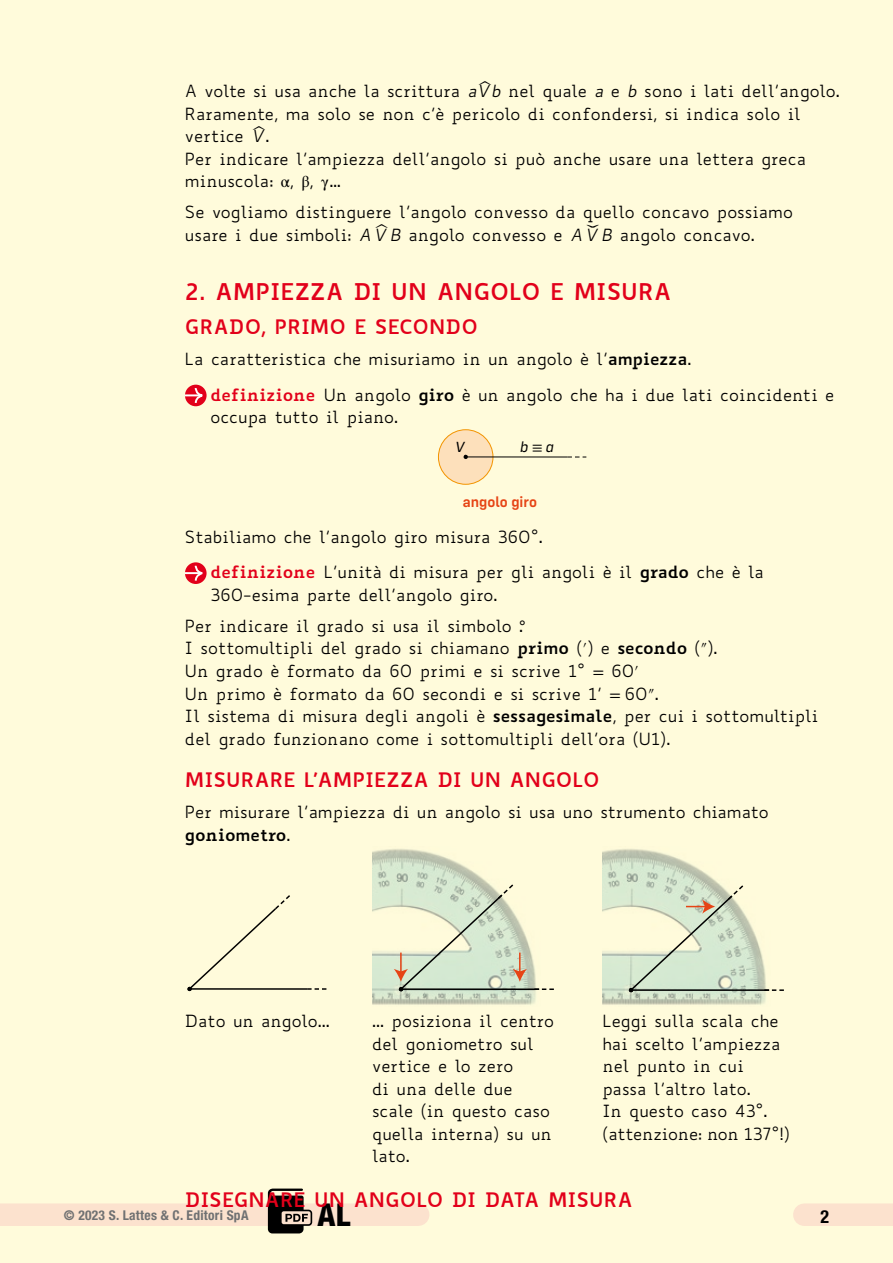
<style>
.page{position:relative;width:893px;height:1263px;background:#fffbdb}
.page>*{position:absolute;margin:0;border:0;box-sizing:border-box;transform-origin:0 0}
.t1{font:800 condensed 31.5px "Helvetica Neue LT Std";color:#000}
.t2{font:700 22.5px "Biancoenero";letter-spacing:-.005em;color:#e2001a}
.t3{font:700 19.5px "Biancoenero";color:#e2001a}
.t4{font:700 condensed 18px "Helvetica Neue LT Std";color:#000}
.t5{font:16.5px/22.5px "Biancoenero";color:#000}
.t6{font:600 15.15px "Config";color:#e64415}
.t7{font:italic 15.15px "Config";color:#000}
.t8{font:700 condensed 13.5px "Helvetica Neue LT Std";letter-spacing:.02em;color:#707172}
.s1{font-style:italic}
.s2{font-family:"STIX General"}
.s3{font-weight:700}
.s4{font-weight:700;color:#e2001a}
.s5{font-family:"STIX General";font-style:normal}
</style>
<div class="page">
<div style="left:804px;top:1203px;width:89px;height:23px;background:#fce2ce"></div>
<div style="left:0;top:1203px;width:418px;height:23px;background:#fce2ce"></div>
<svg style="left:268px;top:1188px;width:44px;height:45px"></svg>
<div style="left:438px;top:430px;width:55px;height:54px;background:#fde0bb;border-radius:50%"></div>
<div style="left:438px;top:429px;width:55px;height:56px;border:1px solid #f39400;border-radius:50%"></div>
<svg style="left:567px;top:457px;width:19px;height:1px"></svg>
<hr style="left:465px;top:456px;width:102px;height:1px;background:#000">
<svg style="left:463px;top:454px;width:5px;height:5px"></svg>
<svg style="left:307px;top:988px;width:20px;height:2px"></svg>
<hr style="left:189px;top:988px;width:118px;height:2px;background:#000">
<svg style="left:187px;top:895px;width:106px;height:96px"></svg>
<img style="left:372px;top:849px;width:164px;height:156px">
<svg style="left:539px;top:988px;width:15px;height:2px"></svg>
<hr style="left:401px;top:988px;width:138px;height:2px;background:#000">
<svg style="left:394px;top:882px;width:133px;height:110px"></svg>
<img style="left:602px;top:849px;width:164px;height:156px">
<svg style="left:769px;top:989px;width:15px;height:2px"></svg>
<hr style="left:631px;top:989px;width:138px;height:2px;background:#000">
<svg style="left:628px;top:883px;width:118px;height:109px"></svg>
<svg style="left:185px;top:385px;width:22px;height:21px"></svg>
<svg style="left:185px;top:386px;width:19px;height:19px"></svg>
<svg style="left:185px;top:562px;width:22px;height:22px"></svg>
<svg style="left:185px;top:564px;width:19px;height:19px"></svg>
<p class="t5" style="left:185px;top:80px;width:656px">A volte si usa anche la scrittura <span class="s1">aV</span><sup>ˆ</sup> <span class="s1">b</span> nel quale <span class="s1">a</span> e <span class="s1">b</span> sono i lati dell’angolo.<br>Raramente, ma solo se non c’è pericolo di confondersi, si indica solo il vertice <span class="s1">V</span><sup>ˆ</sup> .<br>Per indicare l’ampiezza dell’angolo si può anche usare una lettera greca minuscola: <span class="s2">α</span>, <span class="s2">β</span>, <span class="s2">γ</span>…</p>
<p class="t5" style="left:185px;top:201px;width:609px">Se vogliamo distinguere l’angolo convesso da quello concavo possiamo usare i due simboli: <span class="s1">A V</span><sup>ˆ</sup> <span class="s1">B</span> angolo convesso e <span class="s1">A V</span><sup>ˇ</sup> <span class="s1">B</span> angolo concavo.</p>
<h2 class="t2" style="left:185px;top:272px;width:488px">2. AMPIEZZA DI UN ANGOLO E MISURA</h2>
<p class="t3" style="left:185px;top:310px;width:294px">GRADO, PRIMO E SECONDO</p>
<p class="t5" style="left:210px;top:342px;width:625px;line-height:35.2px;text-indent:-26px">La caratteristica che misuriamo in un angolo è l’<span class="s3">ampiezza</span>.<br><span class="s4">definizione</span> Un angolo <span class="s3">giro</span> è un angolo che ha i due lati coincidenti e</p>
<p class="t5" style="left:210px;top:406px;width:189px">occupa tutto il piano.</p>
<p class="t7" style="left:455px;top:438px;width:11px">V</p>
<p class="t7" style="left:520px;top:438px;width:35px">b <span class="s5">≡</span> a</p>
<p class="t6" style="left:463px;top:493px;width:76px">angolo giro</p>
<p class="t5" style="left:210px;top:519px;width:555px;line-height:35.2px;text-indent:-26px">Stabiliamo che l’angolo giro misura 360°.<br><span class="s4">definizione</span> L’unità di misura per gli angoli è il <span class="s3">grado</span> che è la</p>
<p class="t5" style="left:185px;top:579px;width:340px;line-height:31px;text-align:center">360-esima parte dell’angolo giro.<br>Per indicare il grado si usa il simbolo .</p>
<p class="t5" style="left:185px;top:637px;width:635px">I sottomultipli del grado si chiamano <span class="s3">primo</span> (<span class="s2">′</span>) e <span class="s3">secondo</span> (<span class="s2">″</span>).<br>Un grado è formato da 60 primi e si scrive 1° <span class="s2">=</span> 60<span class="s2">′<br></span>Un primo è formato da 60 secondi e si scrive 1’ <span class="s2">=</span> 60<span class="s2">″</span>.<br>Il sistema di misura degli angoli è <span class="s3">sessagesimale</span>, per cui i sottomultipli del grado funzionano come i sottomultipli dell’ora (U1).</p>
<p class="t3" style="left:185px;top:763px;width:416px">MISURARE L’AMPIEZZA DI UN ANGOLO</p>
<p class="t5" style="left:185px;top:800px;width:585px">Per misurare l’ampiezza di un angolo si usa uno strumento chiamato <span class="s3">goniometro</span>.</p>
<p class="t5" style="left:185px;top:1010px;width:146px">Dato un angolo...</p>
<p class="t5" style="left:372px;top:1010px;width:183px">... posiziona il centro del goniometro sul vertice e lo zero<br>di una delle due scale (in questo caso quella interna) su un lato.</p>
<p class="t5" style="left:602px;top:1010px;width:189px">Leggi sulla scala che hai scelto l’ampiezza nel punto in cui passa l’altro lato.<br>In questo caso 43°. (attenzione: non 137°!)</p>
<p class="t3" style="left:185px;top:1183px;width:450px">DISEGNARE UN ANGOLO DI DATA MISURA</p>
<p class="t8" style="left:64px;top:1206px;width:186px">© 2023 S. Lattes &amp; C. Editori SpA</p>
<h1 class="t1" style="left:318px;top:1195px;width:34px">AL</h1>
<p class="t4" style="left:820px;top:1206px;width:10px">2</p>
</div>
